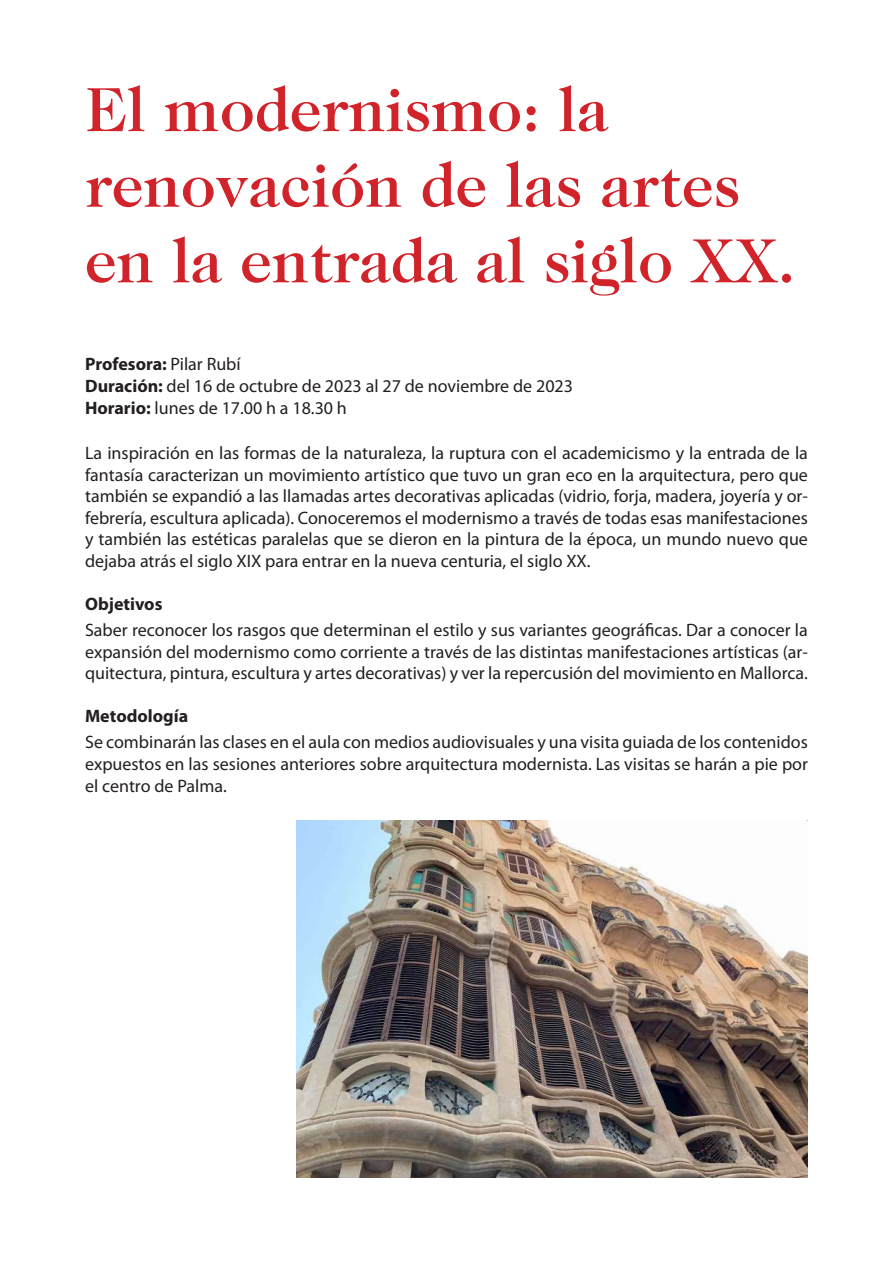
<style>
.page{position:relative;width:893px;height:1263px;background:#fff}
.page>*{position:absolute;margin:0;border:0;box-sizing:border-box;transform-origin:0 0}
.t1{font:500 63px/75.6px "Caslon 224 Std";color:#d1232a}
.t2{font:18px/21.6px "Myriad Pro";color:#231f20;text-align:justify}
.t3{font:700 18px "Myriad Pro";color:#231f20}
.s1{font-weight:700}
</style>
<div class="page">
<img style="left:296px;top:821px;width:512px;height:357px">
<h1 class="t1" style="left:85px;top:71px;width:712px">El modernismo: la renovación de las artes en la entrada al siglo XX.</h1>
<p class="t2" style="left:85px;top:353px;width:489px;text-align:left"><span class="s1">Profesora:</span> Pilar Rubí<br><span class="s1">Duración:</span> del 16 de octubre de 2023 al 27 de noviembre de 2023<br><span class="s1">Horario:</span> lunes de 17.00 h a 18.30 h</p>
<p class="t2" style="left:85px;top:442px;width:724px">La inspiración en las formas de la naturaleza, la ruptura con el academicismo y la entrada de la fantasía caracterizan un movimiento artístico que tuvo un gran eco en la arquitectura, pero que también se expandió a las llamadas artes decorativas aplicadas (vidrio, forja, madera, joyería y or&shy;febrería, escultura aplicada). Conoceremos el modernismo a través de todas esas manifestaciones y también las estéticas paralelas que se dieron en la pintura de la época, un mundo nuevo que dejaba atrás el siglo XIX para entrar en la nueva centuria, el siglo XX.</p>
<p class="t3" style="left:85px;top:592px;width:79px">Objetivos</p>
<p class="t2" style="left:85px;top:619px;width:724px">Saber reconocer los rasgos que determinan el estilo y sus variantes geográficas. Dar a conocer la expansión del modernismo como corriente a través de las distintas manifestaciones artísticas (ar&shy;quitectura, pintura, escultura y artes decorativas) y ver la repercusión del movimiento en Mallorca.</p>
<p class="t3" style="left:85px;top:705px;width:105px">Metodología</p>
<p class="t2" style="left:85px;top:731px;width:724px">Se combinarán las clases en el aula con medios audiovisuales y una visita guiada de los contenidos expuestos en las sesiones anteriores sobre arquitectura modernista. Las visitas se harán a pie por el centro de Palma.</p>
</div>
